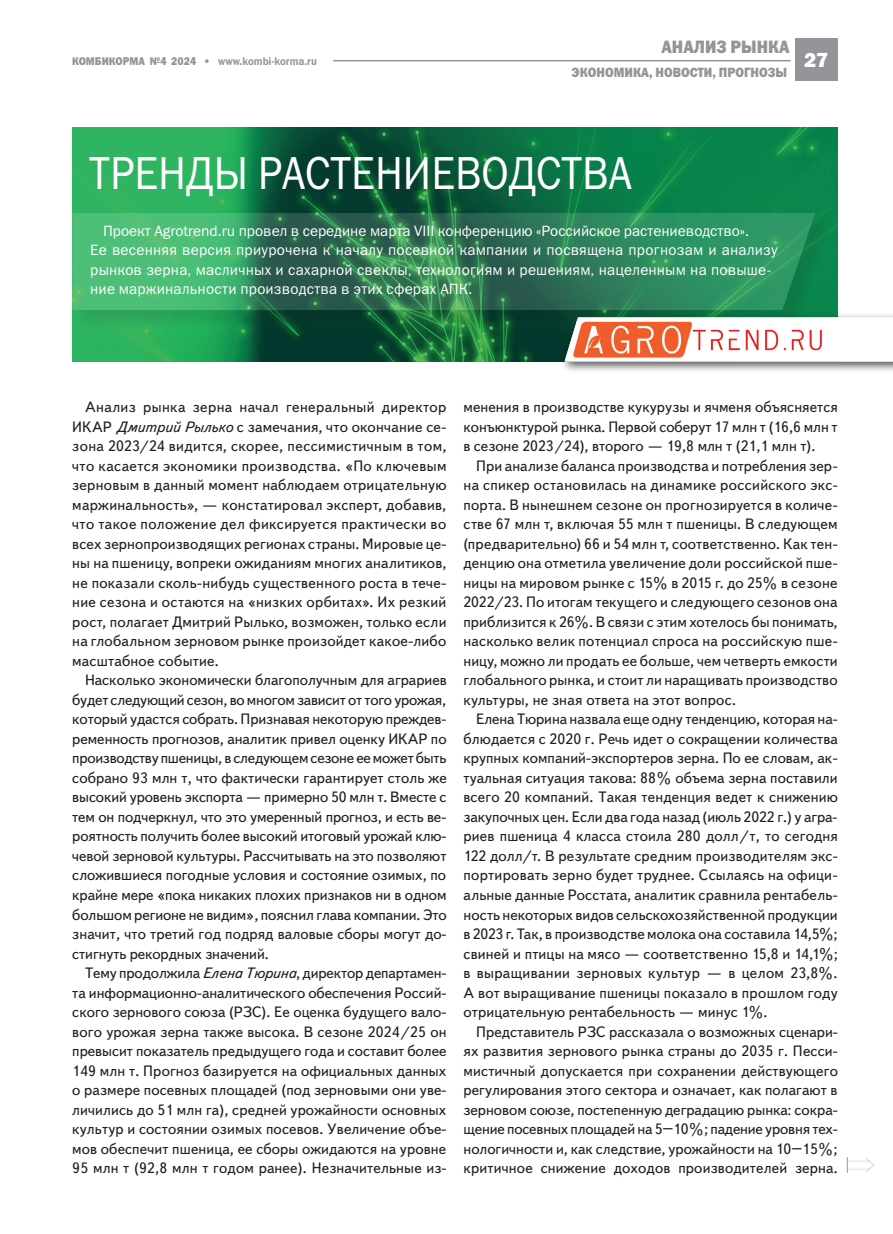
<style>
.page{position:relative;width:893px;height:1234px;background:#fff}
.page>*{position:absolute;margin:0;border:0;box-sizing:border-box;transform-origin:0 0}
.Zagolovok{font:46.5px "Franklin Gothic Book C";color:#fff;scale:.9 1}
.t1{font:800 21px "Franklin Gothic";color:#fff}
.Zagolovok-2{font:18px "Franklin Gothic Heavy C";color:#939598;scale:.9 1}
.Osnovnoy_text-10-13{font:15px/19.5px "Text Book C";letter-spacing:.01em;color:#231f20;text-align:justify}
.Vstavka_10-13{font:15px/19.5px "Franklin Gothic Book C";letter-spacing:.01em;color:#fff}
.Zagolovok-3{font:13.5px "Franklin Gothic Heavy C";color:#939598;scale:.9 1}
.Zagolovok-4{font:11.25px "Franklin Gothic Demi C";color:#939598;scale:.9 1}
.Zagolovok-5{font:11.25px "Franklin Gothic Heavy C";color:#939598;scale:.9 1}
.s1{font-family:"Franklin Gothic Heavy C"}
.s2{font-style:italic}
</style>
<div class="page">
<div style="left:795px;top:39px;width:43px;height:42px;background:#939598"></div>
<hr style="left:333px;top:60px;width:458px;height:1px;background:#939598">
<img style="left:72px;top:128px;width:766px;height:233px">
<div style="left:74px;top:215px;width:763px;height:116px;background:#231f20;opacity:.75"></div>
<svg style="left:72px;top:213px;width:743px;height:97px;background:#358c5f"></svg>
<div style="left:559px;top:312px;width:334px;height:67px;background:#231f20;opacity:.75"></div>
<svg style="left:564px;top:317px;width:329px;height:45px"></svg>
<img style="left:565px;top:319px;width:264px;height:41px">
<svg style="left:846px;top:1157px;width:28px;height:15px"></svg>
<p class="Zagolovok-2" style="left:661px;top:37px;width:144px">анализ рынка</p>
<p class="Zagolovok-5" style="left:72px;top:54px;width:10px">КОМ</p>
<p class="Zagolovok-5" style="left:95px;top:54px;width:17px">БИКОРМА</p>
<p class="Zagolovok-4" style="left:150px;top:54px;width:187px"><span class="s1">№4 2024 •</span> www.kombi-korma.ru</p>
<p class="t1" style="left:804px;top:47px;width:26px">27</p>
<p class="Zagolovok-3" style="left:572px;top:64px;width:241px">экономика, новости, прогнозы</p>
<p class="Zagolovok" style="left:89px;top:147px;width:604px">ТРЕНДЫ РАСТЕНИЕВОДСТВА</p>
<p class="Vstavka_10-13" style="left:103px;top:220px;width:647px">Проект Agrotrend.ru провел в середине марта VIII конференцию «Российское растениеводство».</p>
<p class="Vstavka_10-13" style="left:90px;top:240px;width:689px">Ее весенняя версия приурочена к началу посевной кампании и посвящена прогнозам и анализу рынков зерна, масличных и сахарной свеклы, технологиям и решениям, нацеленным на повыше&shy;ние маржинальности производства в этих сферах АПК.</p>
<p class="Osnovnoy_text-10-13" style="left:72px;top:397px;width:376px;text-indent:13px">Анализ рынка зерна начал генеральный директор ИКАР <span class="s2">Дмитрий Рылько</span> с замечания, что окончание се&shy;зона 2023/24 видится, скорее, пессимистичным в том, что касается экономики производства. «По ключевым зерновым в данный момент наблюдаем отрицательную маржинальность», — констатировал эксперт, добавив, что такое положение дел фиксируется практически во всех зернопроизводящих регионах страны. Мировые це&shy;ны на пшеницу, вопреки ожиданиям многих аналитиков, не показали сколь-нибудь существенного роста в тече&shy;ние сезона и остаются на «низких орбитах». Их резкий рост, полагает Дмитрий Рылько, возможен, только если на глобальном зерновом рынке произойдет какое-либо масштабное событие.</p>
<p class="Osnovnoy_text-10-13" style="left:72px;top:670px;width:376px;text-indent:13px">Насколько экономически благополучным для аграриев будет следующий сезон, во многом зависит от того урожая, который удастся собрать. Признавая некоторую преждев&shy;ременность прогнозов, аналитик привел оценку ИКАР по производству пшеницы, в следующем сезоне ее может быть собрано 93 млн т, что фактически гарантирует столь же высокий уровень экспорта — примерно 50 млн т. Вместе с тем он подчеркнул, что это умеренный прогноз, и есть ве&shy;роятность получить более высокий итоговый урожай клю&shy;чевой зерновой культуры. Рассчитывать на это позволяют сложившиеся погодные условия и состояние озимых, по крайне мере «пока никаких плохих признаков ни в одном большом регионе не видим», пояснил глава компании. Это значит, что третий год подряд валовые сборы могут до&shy;стигнуть рекордных значений.</p>
<p class="Osnovnoy_text-10-13" style="left:72px;top:963px;width:376px;text-indent:13px">Тему продолжила <span class="s2">Елена Тюрина</span>, директор департамен&shy;та информационно-аналитического обеспечения Россий&shy;ского зернового союза (РЗС). Ее оценка будущего вало&shy;вого урожая зерна также высока. В сезоне 2024/25 он превысит показатель предыдущего года и составит более 149 млн т. Прогноз базируется на официальных данных о размере посевных площадей (под зерновыми они уве&shy;личились до 51 млн га), средней урожайности основных культур и состоянии озимых посевов. Увеличение объе&shy;мов обеспечит пшеница, ее сборы ожидаются на уровне</p>
<p class="Osnovnoy_text-10-13" style="left:72px;top:1158px;width:376px">95 млн т (92,8 млн т годом ранее). Незначительные из-</p>
<p class="Osnovnoy_text-10-13" style="left:463px;top:397px;width:376px">менения в производстве кукурузы и ячменя объясняется конъюнктурой рынка. Первой соберут 17 млн т (16,6 млн т в сезоне 2023/24), второго — 19,8 млн т (21,1 млн т).</p>
<p class="Osnovnoy_text-10-13" style="left:463px;top:456px;width:376px;text-indent:13px">При анализе баланса производства и потребления зер&shy;на спикер остановилась на динамике российского экс&shy;порта. В нынешнем сезоне он прогнозируется в количе&shy;стве 67 млн т, включая 55 млн т пшеницы. В следующем (предварительно) 66 и 54 млн т, соответственно. Как тен&shy;денцию она отметила увеличение доли российской пше&shy;ницы на мировом рынке с 15% в 2015 г. до 25% в сезоне 2022/23. По итогам текущего и следующего сезонов она приблизится к 26%. В связи с этим хотелось бы понимать, насколько велик потенциал спроса на российскую пше&shy;ницу, можно ли продать ее больше, чем четверть емкости глобального рынка, и стоит ли наращивать производство культуры, не зная ответа на этот вопрос.</p>
<p class="Osnovnoy_text-10-13" style="left:463px;top:709px;width:376px;text-indent:13px">Елена Тюрина назвала еще одну тенденцию, которая на&shy;блюдается с 2020 г. Речь идет о сокращении количества крупных компаний-экспортеров зерна. По ее словам, ак&shy;туальная ситуация такова: 88% объема зерна поставили всего 20 компаний. Такая тенденция ведет к снижению закупочных цен. Если два года назад (июль 2022 г.) у агра&shy;риев пшеница 4 класса стоила 280 долл/т, то сегодня</p>
<p class="Osnovnoy_text-10-13" style="left:463px;top:846px;width:376px">122 долл/т. В результате средним производителям экс&shy;портировать зерно будет труднее. Ссылаясь на офици&shy;альные данные Росстата, аналитик сравнила рентабель&shy;ность некоторых видов сельскохозяйственной продукции в 2023 г. Так, в производстве молока она составила 14,5%; свиней и птицы на мясо — соответственно 15,8 и 14,1%; в выращивании зерновых культур — в целом 23,8%.</p>
<p class="Osnovnoy_text-10-13" style="left:463px;top:982px;width:376px">А вот выращивание пшеницы показало в прошлом году отрицательную рентабельность — минус 1%.</p>
<p class="Osnovnoy_text-10-13" style="left:463px;top:1021px;width:376px;text-indent:13px">Представитель РЗС рассказала о возможных сценари&shy;ях развития зернового рынка страны до 2035 г. Песси&shy;мистичный допускается при сохранении действующего регулирования этого сектора и означает, как полагают в зерновом союзе, постепенную деградацию рынка: сокра&shy;щение посевных площадей на 5–10%; падение уровня тех&shy;нологичности и, как следствие, урожайности на 10–15%;</p>
<p class="Osnovnoy_text-10-13" style="left:463px;top:1158px;width:376px">критичное снижение доходов производителей зерна.</p>
</div>
